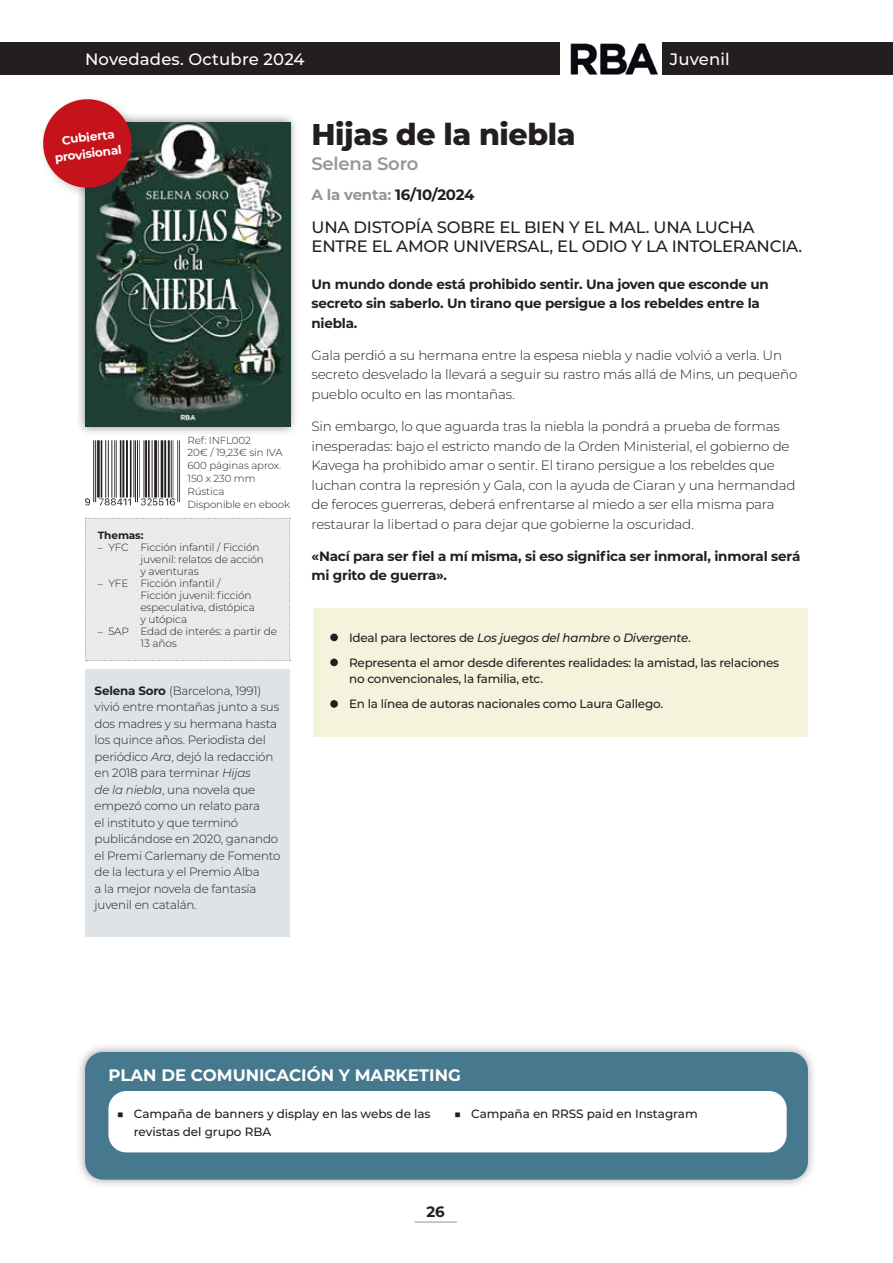
<style>
.page{position:relative;width:893px;height:1263px;background:#fff}
.page>*{position:absolute;margin:0;border:0;box-sizing:border-box;transform-origin:0 0}
.t1{font:800 30px "Montserrat";letter-spacing:-.015em;color:#231f20}
.t2{font:600 18px "Montserrat";letter-spacing:-.01em;color:#939598}
.t3{font:700 16.65px "Montserrat";color:#fff}
.t4{font:500 16.5px/19.5px "Montserrat";letter-spacing:-.015em;color:#231f20}
.t5{font:500 16.5px "Montserrat";letter-spacing:.01em;color:#fff}
.t6{font:700 15px "Montserrat";letter-spacing:-.015em;color:#231f20}
.t7{font:300 13.5px/19.5px "Montserrat";letter-spacing:-.015em;color:#231f20}
.t8{font:700 13.5px/19.5px "Montserrat";letter-spacing:-.015em;color:#231f20}
.t9{font:300 12px/16.5px "Montserrat";letter-spacing:-.015em;color:#231f20}
.t10{font:500 12px/25px "Montserrat";letter-spacing:-.02em;color:#231f20}
.t11{font:700 12px/16.5px "Montserrat";color:#fff;text-align:center}
.t12{font:300 10.5px/12px "Montserrat";letter-spacing:-.01em;color:#231f20}
.t13{font:700 10.5px "Montserrat";letter-spacing:-.01em;color:#231f20}
.t14{font:300 10.2px/12.8px "Montserrat";letter-spacing:-.01em;color:#231f20}
.s1{font-weight:700}
.s2{font-style:italic}
.s3{color:#939598}
</style>
<div class="page">
<img style="left:570px;top:43px;width:88px;height:32px">
<div style="left:314px;top:608px;width:494px;height:129px;background:#f6f3dd"></div>
<div style="left:85px;top:669px;width:205px;height:267px;background:#dde3e7"></div>
<div style="left:330px;top:633px;width:8px;height:8px;background:#231f20;border-radius:50%"></div>
<div style="left:330px;top:658px;width:8px;height:8px;background:#231f20;border-radius:50%"></div>
<div style="left:330px;top:700px;width:8px;height:8px;background:#231f20;border-radius:50%"></div>
<div style="left:85px;top:518px;width:206px;height:143px;background:#eaeae8"></div>
<img style="left:85px;top:440px;width:95px;height:66px">
<div style="left:76px;top:113px;width:223px;height:323px;background:#231f20;opacity:.5"></div>
<img style="left:85px;top:122px;width:205px;height:305px">
<hr style="left:414px;top:1222px;width:43px;height:1px;background:#939598">
<div style="left:0;top:42px;width:560px;height:32px;background:#231f20"></div>
<div style="left:663px;top:42px;width:230px;height:32px;background:#231f20"></div>
<div style="left:38px;top:94px;width:104px;height:105px;background:#231f20;opacity:.25"></div>
<svg style="left:40px;top:97px;width:94px;height:93px"></svg>
<div style="left:76px;top:1043px;width:741px;height:146px;background:#231f20;opacity:.41"></div>
<div style="left:85px;top:1052px;width:723px;height:127px;background:#47798e;border-radius:18px"></div>
<div style="left:108px;top:1091px;width:679px;height:61px;background:#fff;border-radius:18px"></div>
<p class="t5" style="left:85px;top:48px;width:221px">Novedades. Octubre 2024</p>
<p class="t5" style="left:670px;top:48px;width:62px">Juvenil</p>
<p class="t5" style="left:670px;top:48px;width:103px">Di ulgación</p>
<p class="t11" style="left:52px;top:133px;width:69px;rotate:-7deg">Cubierta provisional</p>
<p class="t14" style="left:188px;top:433px;width:104px">Ref: INFL002<br>20€ / 19,23€ sin IVA<br>600 páginas aprox.<br>150 x 230 mm<br>Rústica<br>Disponible en ebook</p>
<p class="t13" style="left:98px;top:528px;width:47px">Themas:</p>
<p class="t12" style="left:140px;top:541px;width:125px;text-indent:-43px">– YFC Ficción infantil / Ficción juvenil: relatos de acción y aventuras</p>
<p class="t12" style="left:140px;top:577px;width:116px;text-indent:-43px">– YFE Ficción infantil /<br>Ficción juvenil: ficción especulativa, distópica y utópica</p>
<p class="t12" style="left:140px;top:625px;width:138px;text-indent:-43px">– 5AP Edad de interés: a partir de<br>13 años</p>
<p class="t9" style="left:95px;top:682px;width:188px"><span class="s1">Selena Soro</span> (Barcelona, 1991) vivió entre montañas junto a sus dos madres y su hermana hasta los quince años. Periodista del periódico <span class="s2">Ara</span>, dejó la redacción en 2018 para terminar <span class="s2">Hijas<br>de la niebla</span>, una novela que empezó como un relato para<br>el instituto y que terminó publicándose en 2020, ganando el Premi Carlemany de Fomento de la lectura y el Premio Alba<br>a la mejor novela de fantasía juvenil en catalán.</p>
<h1 class="t1" style="left:312px;top:112px;width:266px">Hijas de la niebla</h1>
<h2 class="t2" style="left:312px;top:151px;width:108px">Selena Soro</h2>
<p class="t6" style="left:312px;top:184px;width:165px"><span class="s3">A la venta:</span> 16/10/2024</p>
<p class="t4" style="left:312px;top:216px;width:492px">UNA DISTOPÍA SOBRE EL BIEN Y EL MAL. UNA LUCHA<br>ENTRE EL AMOR UNIVERSAL, EL ODIO Y LA INTOLERANCIA.</p>
<p class="t8" style="left:312px;top:273px;width:459px">Un mundo donde está prohibido sentir. Una joven que esconde un secreto sin saberlo. Un tirano que persigue a los rebeldes entre la niebla.</p>
<p class="t7" style="left:312px;top:345px;width:487px">Gala perdió a su hermana entre la espesa niebla y nadie volvió a verla. Un secreto desvelado la llevará a seguir su rastro más allá de Mins, un pequeño pueblo oculto en las montañas.</p>
<p class="t7" style="left:312px;top:416px;width:486px">Sin embargo, lo que aguarda tras la niebla la pondrá a prueba de formas inesperadas: bajo el estricto mando de la Orden Ministerial, el gobierno de Kavega ha prohibido amar o sentir. El tirano persigue a los rebeldes que luchan contra la represión y Gala, con la ayuda de Ciaran y una hermandad de feroces guerreras, deberá enfrentarse al miedo a ser ella misma para restaurar la libertad o para dejar que gobierne la oscuridad.</p>
<p class="t8" style="left:312px;top:546px;width:490px">«Nací para ser fiel a mí misma, si eso significa ser inmoral, inmoral será mi grito de guerra».</p>
<p class="t10" style="left:349px;top:624px;width:432px">Ideal para lectores de <span class="s2">Los juegos del hambre</span> o <span class="s2">Divergente</span>.<br>Representa el amor desde diferentes realidades: la amistad, las relaciones</p>
<p class="t10" style="left:349px;top:666px;width:315px">no convencionales, la familia, etc.<br>En la línea de autoras nacionales como Laura Gallego.</p>
<p class="t3" style="left:108px;top:1062px;width:354px">PLAN DE COMUNICACIÓN Y MARKETING</p>
<p class="t10" style="left:134px;top:1104px;width:298px;line-height:18px;text-indent:-17px">■ Campaña de banners y display en las webs de las revistas del grupo RBA</p>
<p class="t10" style="left:454px;top:1101px;width:245px">■ Campaña en RRSS paid en Instagram</p>
<p class="t6" style="left:427px;top:1201px;width:20px">26</p>
</div>
